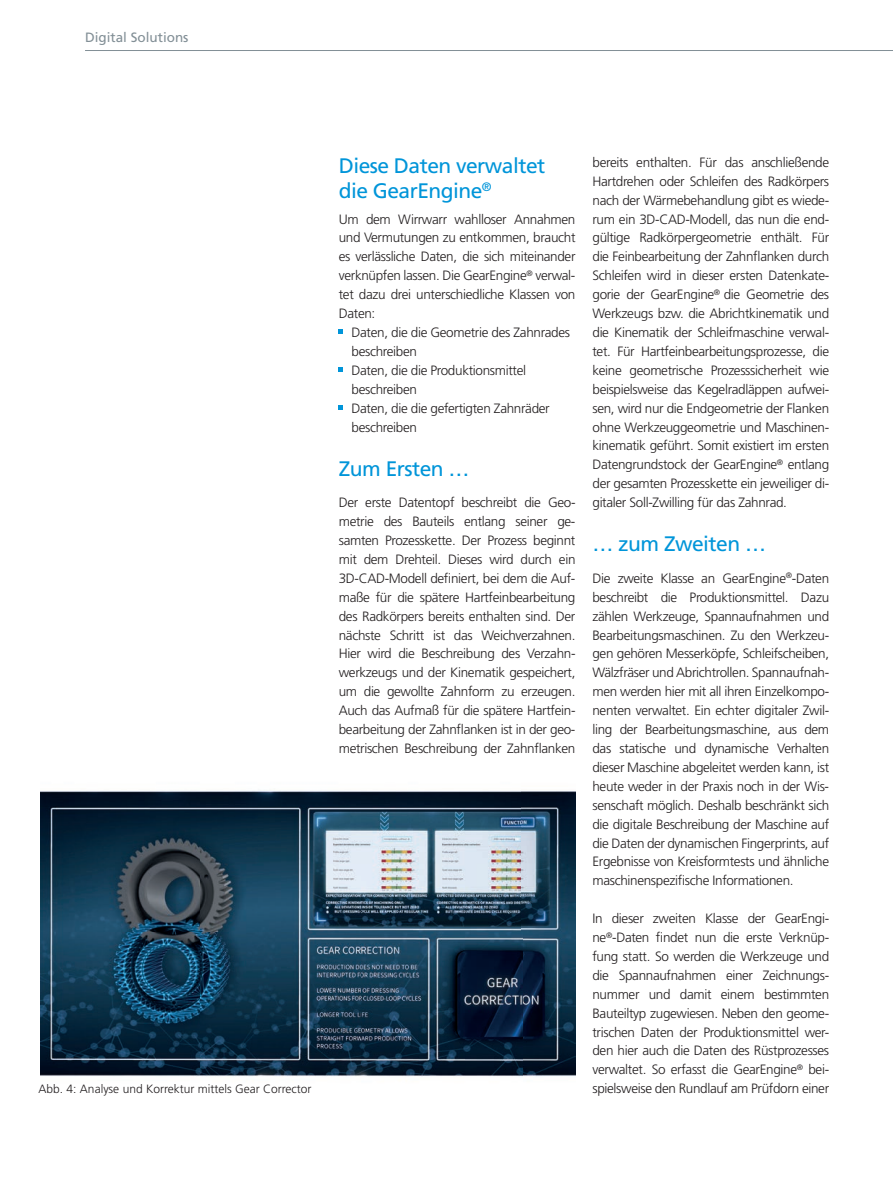
<style>
.page{position:relative;width:893px;height:1191px;background:#fff}
.page>*{position:absolute;margin:0;border:0;box-sizing:border-box;transform-origin:0 0}
.t1{font:21px/25.2px "Frutiger LT Std";letter-spacing:-.025em;color:#0095d9}
.t2{font:300 13.5px/18.9px "Frutiger LT Std";letter-spacing:-.025em;color:#231f20;text-align:justify}
.t3{font:13.5px "Frutiger LT Std";color:#828f96}
.t4{font:300 12px "Frutiger LT Std";color:#231f20}
</style>
<div class="page">
<img style="left:40px;top:791px;width:535px;height:286px">
<hr style="left:85px;top:50px;width:808px;height:1px;background:#828f96">
<svg style="left:339px;top:329px;width:4px;height:5px"></svg>
<svg style="left:339px;top:367px;width:4px;height:4px"></svg>
<svg style="left:339px;top:405px;width:4px;height:4px"></svg>
<p class="t3" style="left:85px;top:29px;width:105px">Digital Solutions</p>
<h1 class="t1" style="left:339px;top:153px;width:208px">Diese Daten verwaltet die GearEngine<sup>®</sup></h1>
<p class="t2" style="left:339px;top:210px;width:238px">Um dem Wirrwarr wahlloser Annahmen und Vermutungen zu entkommen, braucht es verlässliche Daten, die sich miteinander verknüpfen lassen. Die GearEngine<sup>®</sup> verwal&shy;tet dazu drei unterschiedliche Klassen von Daten:</p>
<p class="t2" style="left:351px;top:323px;width:220px;text-align:left">Daten, die die Geometrie des Zahnrades beschreiben<br>Daten, die die Produktionsmittel beschreiben<br>Daten, die die gefertigten Zahnräder beschreiben</p>
<h1 class="t1" style="left:339px;top:456px;width:132px">Zum Ersten …</h1>
<p class="t2" style="left:339px;top:493px;width:238px">Der erste Datentopf beschreibt die Geo&shy;metrie des Bauteils entlang seiner ge&shy;samten Prozesskette. Der Prozess beginnt mit dem Drehteil. Dieses wird durch ein 3D-CAD-Modell definiert, bei dem die Auf&shy;maße für die spätere Hartfeinbearbeitung des Radkörpers bereits enthalten sind. Der nächste Schritt ist das Weichverzahnen.<br>Hier wird die Beschreibung des Verzahn&shy;werkzeugs und der Kinematik gespeichert, um die gewollte Zahnform zu erzeugen.<br>Auch das Aufmaß für die spätere Hartfein&shy;bearbeitung der Zahnflanken ist in der geo&shy;metrischen Beschreibung der Zahnflanken</p>
<p class="t2" style="left:592px;top:153px;width:238px">bereits enthalten. Für das anschließende Hartdrehen oder Schleifen des Radkörpers nach der Wärmebehandlung gibt es wiede&shy;rum ein 3D-CAD-Modell, das nun die end&shy;gültige Radkörpergeometrie enthält. Für die Feinbearbeitung der Zahnflanken durch Schleifen wird in dieser ersten Datenkate&shy;gorie der GearEngine<sup>®</sup> die Geometrie des Werkzeugs bzw. die Abrichtkinematik und die Kinematik der Schleifmaschine verwal&shy;tet. Für Hartfeinbearbeitungsprozesse, die keine geometrische Prozesssicherheit wie beispielsweise das Kegelradläppen aufwei&shy;sen, wird nur die Endgeometrie der Flanken ohne Werkzeuggeometrie und Maschinen&shy;kinematik geführt. Somit existiert im ersten Datengrundstock der GearEngine<sup>®</sup> entlang der gesamten Prozesskette ein jeweiliger di&shy;gitaler Soll-Zwilling für das Zahnrad.</p>
<h1 class="t1" style="left:592px;top:531px;width:175px">… zum Zweiten …</h1>
<p class="t2" style="left:592px;top:569px;width:238px">Die zweite Klasse an GearEngine<sup>®</sup>-Daten beschreibt die Produktionsmittel. Dazu zählen Werkzeuge, Spannaufnahmen und Bearbeitungsmaschinen. Zu den Werkzeu&shy;gen gehören Messerköpfe, Schleifscheiben, Wälzfräser und Abrichtrollen. Spannaufnah&shy;men werden hier mit all ihren Einzelkompo&shy;nenten verwaltet. Ein echter digitaler Zwil&shy;ling der Bearbeitungsmaschine, aus dem das statische und dynamische Verhalten dieser Maschine abgeleitet werden kann, ist heute weder in der Praxis noch in der Wis&shy;senschaft möglich. Deshalb beschränkt sich die digitale Beschreibung der Maschine auf die Daten der dynamischen Fingerprints, auf Ergebnisse von Kreisformtests und ähnliche maschinenspezifische Informationen.</p>
<p class="t2" style="left:592px;top:909px;width:238px">In dieser zweiten Klasse der GearEngi&shy;ne<sup>®</sup>-Daten findet nun die erste Verknüp&shy;fung statt. So werden die Werkzeuge und die Spannaufnahmen einer Zeichnungs&shy;nummer und damit einem bestimmten Bauteiltyp zugewiesen. Neben den geome&shy;trischen Daten der Produktionsmittel wer&shy;den hier auch die Daten des Rüstprozesses verwaltet. So erfasst die GearEngine<sup>®</sup> bei-</p>
<p class="t4" style="left:39px;top:1082px;width:274px">Abb. 4: Analyse und Korrektur mittels Gear Corrector</p>
<p class="t2" style="left:592px;top:1079px;width:238px">spielsweise den Rundlauf am Prüfdorn einer</p>
</div>
